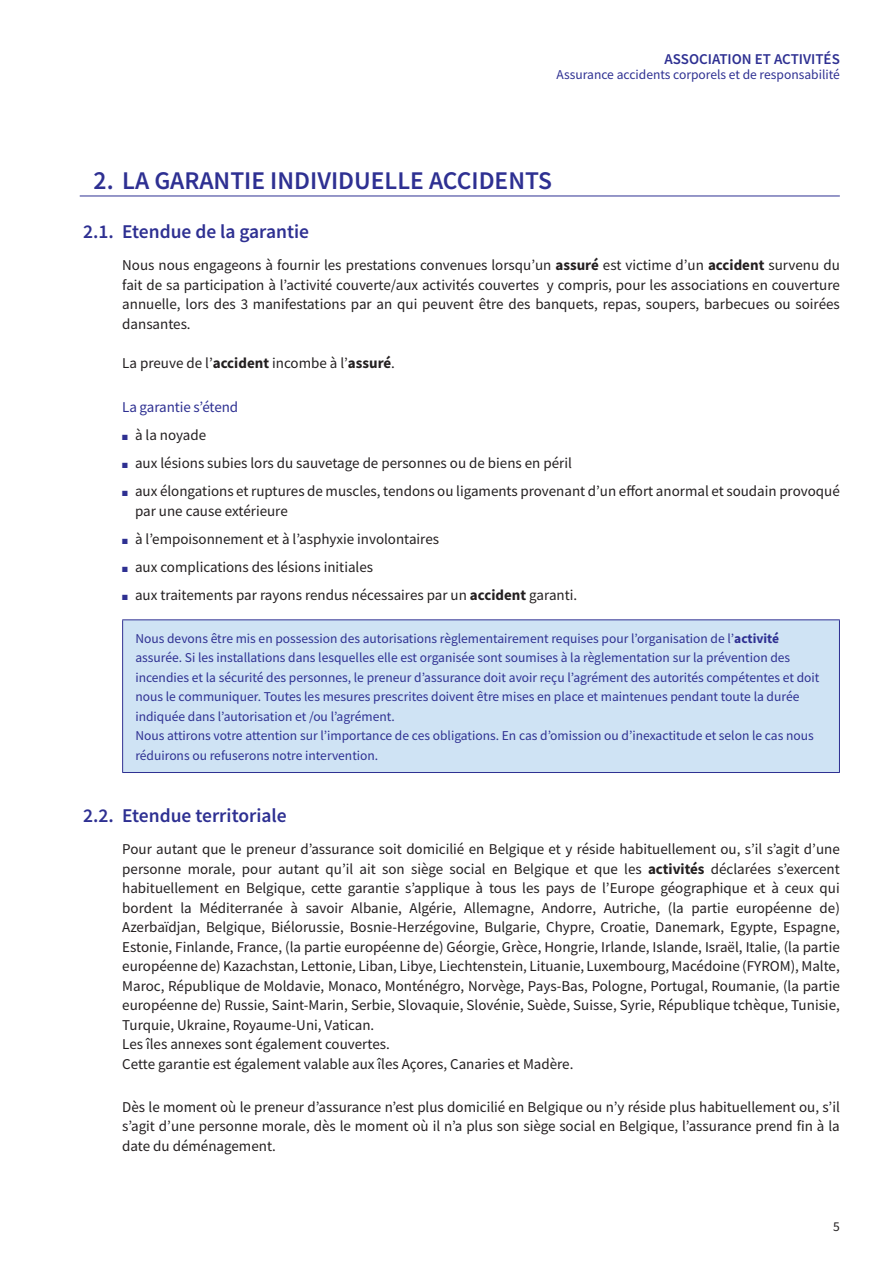
<style>
.page{position:relative;width:893px;height:1263px;background:#fff}
.page>*{position:absolute;margin:0;border:0;box-sizing:border-box;transform-origin:0 0}
.t1{font:600 25.5px "Source Sans Pro";color:#2e3092}
.t2{font:600 19.5px "Source Sans Pro";color:#2e3092}
._2_-_Body_no_space{font:15px/19.5px "Source Sans Pro";color:#231f20}
.P_-_Body_indent_10{font:15px/19.5px "Source Sans Pro";color:#231f20;text-align:justify}
.t3{font:600 15px "Source Sans Pro";color:#2e3092}
.P_-_Sub_Blauw{font:15px "Source Sans Pro";letter-spacing:-.005em;color:#2e3092}
.P_-_Body_tabel{font:13.5px/19.5px "Source Sans Pro";color:#2e3092}
.t4{font:13.5px "Source Sans Pro";color:#231f20}
.s1{font-weight:700}
.s2{color:#2e3092}
</style>
<div class="page">
<hr style="left:80px;top:196px;width:760px;height:1px;background:#2e3092">
<div style="left:123px;top:620px;width:716px;height:152px;background:#cfe3f4"></div>
<hr style="left:122px;top:619px;width:718px;height:1px;background:#2e3092">
<hr style="left:122px;top:620px;width:1px;height:152px;background:#2e3092">
<hr style="left:839px;top:620px;width:1px;height:152px;background:#2e3092">
<hr style="left:122px;top:772px;width:718px;height:1px;background:#2e3092">
<p class="t3" style="left:665px;top:50px;width:177px">ASSOCIATION ET ACTIVITÉS</p>
<p class="P_-_Body_tabel" style="left:557px;top:65px;width:285px">Assurance accidents corporels et de responsabilité</p>
<p class="t1" style="left:94px;top:164px;width:460px">2. LA GARANTIE INDIVIDUELLE ACCIDENTS</p>
<p class="t2" style="left:83px;top:219px;width:228px">2.1. Etendue de la garantie</p>
<p class="P_-_Body_indent_10" style="left:122px;top:256px;width:719px">Nous nous engageons à fournir les prestations convenues lorsqu’un <span class="s1">assuré</span> est victime d’un <span class="s1">accident</span> survenu du fait de sa participation à l’activité couverte/aux activités couvertes y compris, pour les associations en couverture annuelle, lors des 3 manifestations par an qui peuvent être des banquets, repas, soupers, barbecues ou soirées dansantes.</p>
<p class="P_-_Body_indent_10" style="left:122px;top:353px;width:274px">La preuve de l’<span class="s1">accident</span> incombe à l’<span class="s1">assuré</span>.</p>
<p class="P_-_Sub_Blauw" style="left:122px;top:398px;width:117px">La garantie s’étend</p>
<p class="_2_-_Body_no_space" style="left:122px;top:426px;width:86px"><span class="s2">■</span> à la noyade</p>
<p class="_2_-_Body_no_space" style="left:122px;top:454px;width:451px"><span class="s2">■</span> aux lésions subies lors du sauvetage de personnes ou de biens en péril</p>
<p class="_2_-_Body_no_space" style="left:135px;top:482px;width:706px;text-indent:-13px"><span class="s2">■</span> aux élongations et ruptures de muscles, tendons ou ligaments provenant d’un effort anormal et soudain provoqué par une cause extérieure</p>
<p class="_2_-_Body_no_space" style="left:122px;top:529px;width:318px"><span class="s2">■</span> à l’empoisonnement et à l’asphyxie involontaires</p>
<p class="_2_-_Body_no_space" style="left:122px;top:557px;width:252px"><span class="s2">■</span> aux complications des lésions initiales</p>
<p class="_2_-_Body_no_space" style="left:122px;top:585px;width:456px"><span class="s2">■</span> aux traitements par rayons rendus nécessaires par un <span class="s1">accident</span> garanti.</p>
<p class="P_-_Body_tabel" style="left:135px;top:628px;width:685px">Nous devons être mis en possession des autorisations règlementairement requises pour l’organisation de l’<span class="s1">activité </span>assurée. Si les installations dans lesquelles elle est organisée sont soumises à la règlementation sur la prévention des incendies et la sécurité des personnes, le preneur d’assurance doit avoir reçu l’agrément des autorités compétentes et doit nous le communiquer. Toutes les mesures prescrites doivent être mises en place et maintenues pendant toute la durée indiquée dans l’autorisation et /ou l’agrément.</p>
<p class="P_-_Body_tabel" style="left:135px;top:726px;width:680px">Nous attirons votre attention sur l’importance de ces obligations. En cas d’omission ou d’inexactitude et selon le cas nous réduirons ou refuserons notre intervention.</p>
<p class="t2" style="left:83px;top:802px;width:205px">2.2. Etendue territoriale</p>
<p class="_2_-_Body_no_space" style="left:122px;top:839px;width:719px;text-align:justify">Pour autant que le preneur d’assurance soit domicilié en Belgique et y réside habituellement ou, s’il s’agit d’une personne morale, pour autant qu’il ait son siège social en Belgique et que les <span class="s1">activités</span> déclarées s’exercent habituellement en Belgique, cette garantie s’applique à tous les pays de l’Europe géographique et à ceux qui bordent la Méditerranée à savoir Albanie, Algérie, Allemagne, Andorre, Autriche, (la partie européenne de)<br>Azerbaïdjan, Belgique, Biélorussie, Bosnie-Herzégovine, Bulgarie, Chypre, Croatie, Danemark, Egypte, Espagne, Estonie, Finlande, France, (la partie européenne de) Géorgie, Grèce, Hongrie, Irlande, Islande, Israël, Italie, (la partie européenne de) Kazachstan, Lettonie, Liban, Libye, Liechtenstein, Lituanie, Luxembourg, Macédoine (FYROM), Malte, Maroc, République de Moldavie, Monaco, Monténégro, Norvège, Pays-Bas, Pologne, Portugal, Roumanie, (la partie européenne de) Russie, Saint-Marin, Serbie, Slovaquie, Slovénie, Suède, Suisse, Syrie, République tchèque, Tunisie, Turquie, Ukraine, Royaume-Uni, Vatican.</p>
<p class="_2_-_Body_no_space" style="left:122px;top:1034px;width:269px">Les îles annexes sont également couvertes.</p>
<p class="P_-_Body_indent_10" style="left:122px;top:1054px;width:453px">Cette garantie est également valable aux îles Açores, Canaries et Madère.</p>
<p class="P_-_Body_indent_10" style="left:122px;top:1097px;width:719px">Dès le moment où le preneur d’assurance n’est plus domicilié en Belgique ou n’y réside plus habituellement ou, s’il s’agit d’une personne morale, dès le moment où il n’a plus son siège social en Belgique, l’assurance prend fin à la date du déménagement.</p>
<p class="t4" style="left:833px;top:1218px;width:8px">5</p>
</div>
